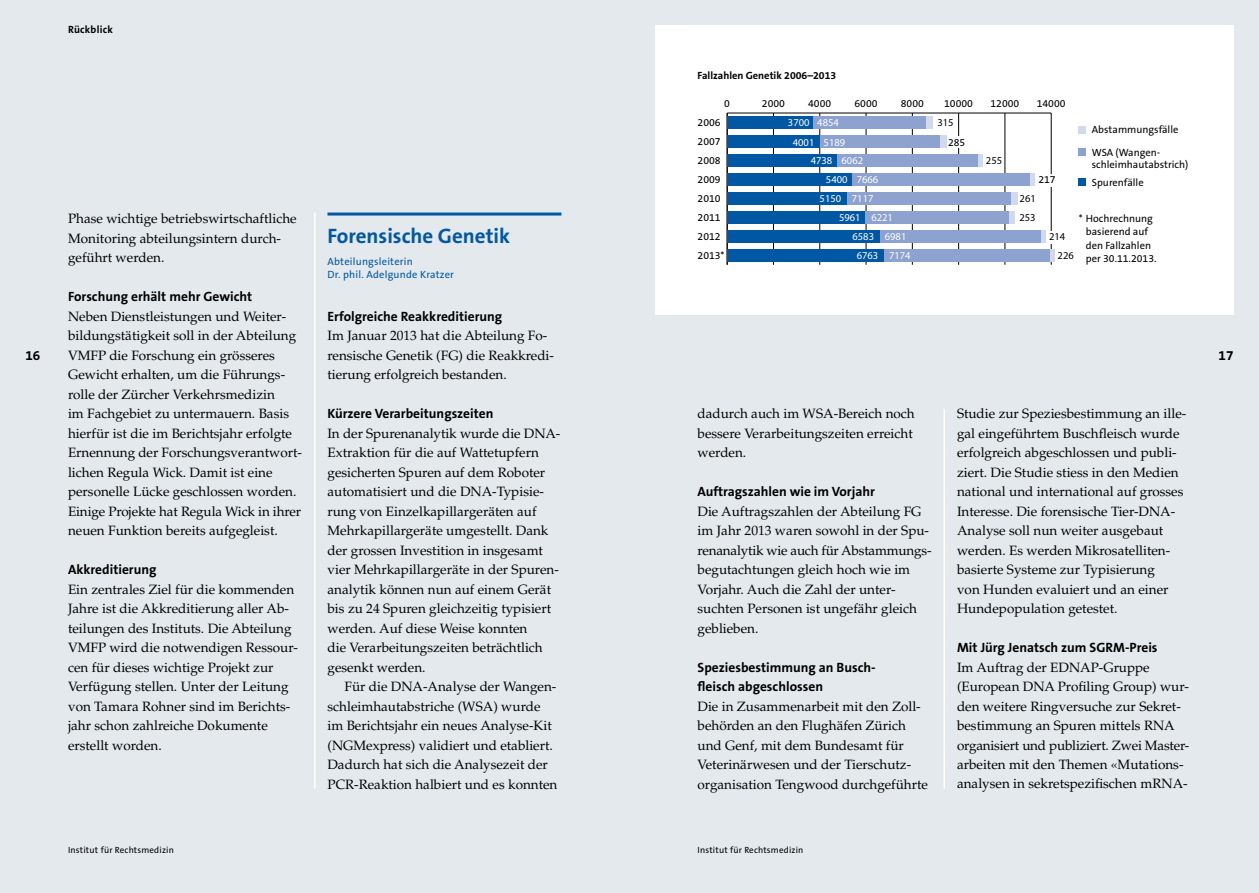
<style>
.page{position:relative;width:1259px;height:893px;background:#fff}
.page>*{position:absolute;margin:0;border:0;box-sizing:border-box;transform-origin:0 0}
.t1{font:700 21px "The Sans B7";color:#0057a3}
.t2{font:13.5px/19.5px "Palatino LT Std";color:#000}
.t3{font:700 13.5px/19.5px "The Sans B7";color:#000}
.t4{font:10.5px/13.5px "The Sans B5 Plain";color:#000}
.t5{font:10.5px "Myriad Pro";color:#fff}
.t6{font:10.5px/13.5px "The Sans B5 Plain";letter-spacing:.02em;color:#0057a3}
.t7{font:700 10.5px "The Sans B7";color:#000}
.t8{font:10.5px "Myriad Pro";color:#000}
.t9{font:700 10.5px "The Sans B7";letter-spacing:.02em;color:#000}
.t10{font:9px "The Sans B5 Plain";letter-spacing:.02em;color:#000}
</style>
<div class="page">
<div style="left:629px;top:0;width:630px;height:893px;background:#e3e9ec"></div>
<div style="left:0;top:0;width:629px;height:893px;background:#e3e9ec"></div>
<hr style="left:943px;top:409px;width:2px;height:380px;background:#fff">
<hr style="left:314px;top:213px;width:1px;height:576px;background:#fff">
<hr style="left:327px;top:213px;width:234px;height:3px;background:#0057a3">
<div style="left:655px;top:26px;width:578px;height:289px;background:#fff"></div>
<hr style="left:727px;top:113px;width:324px;height:1px;background:#000">
<hr style="left:773px;top:113px;width:1px;height:152px;background:#000">
<hr style="left:819px;top:113px;width:1px;height:152px;background:#000">
<hr style="left:865px;top:113px;width:1px;height:152px;background:#000">
<hr style="left:912px;top:113px;width:1px;height:152px;background:#000">
<hr style="left:958px;top:113px;width:1px;height:152px;background:#000">
<hr style="left:1004px;top:113px;width:1px;height:152px;background:#000">
<hr style="left:1051px;top:113px;width:1px;height:152px;background:#000">
<hr style="left:727px;top:113px;width:1px;height:152px;background:#000">
<div style="left:1078px;top:126px;width:7px;height:7px;background:#d3d9ec"></div>
<div style="left:925px;top:116px;width:7px;height:13px;background:#d3d9ec"></div>
<div style="left:940px;top:135px;width:6px;height:13px;background:#d3d9ec"></div>
<div style="left:977px;top:154px;width:6px;height:12px;background:#d3d9ec"></div>
<div style="left:1029px;top:173px;width:5px;height:12px;background:#d3d9ec"></div>
<div style="left:1011px;top:192px;width:6px;height:12px;background:#d3d9ec"></div>
<div style="left:1009px;top:211px;width:6px;height:12px;background:#d3d9ec"></div>
<div style="left:1041px;top:230px;width:5px;height:12px;background:#d3d9ec"></div>
<div style="left:1049px;top:249px;width:6px;height:12px;background:#d3d9ec"></div>
<div style="left:1078px;top:149px;width:7px;height:7px;background:#8da2cf"></div>
<div style="left:813px;top:116px;width:112px;height:13px;background:#8da2cf"></div>
<div style="left:820px;top:135px;width:120px;height:13px;background:#8da2cf"></div>
<div style="left:837px;top:154px;width:140px;height:12px;background:#8da2cf"></div>
<div style="left:852px;top:173px;width:177px;height:12px;background:#8da2cf"></div>
<div style="left:846px;top:192px;width:165px;height:12px;background:#8da2cf"></div>
<div style="left:865px;top:211px;width:144px;height:12px;background:#8da2cf"></div>
<div style="left:879px;top:230px;width:162px;height:12px;background:#8da2cf"></div>
<div style="left:883px;top:249px;width:166px;height:12px;background:#8da2cf"></div>
<div style="left:1078px;top:179px;width:7px;height:7px;background:#0057a3"></div>
<div style="left:727px;top:116px;width:86px;height:13px;background:#0057a3"></div>
<div style="left:727px;top:135px;width:93px;height:13px;background:#0057a3"></div>
<div style="left:727px;top:154px;width:110px;height:12px;background:#0057a3"></div>
<div style="left:727px;top:173px;width:125px;height:12px;background:#0057a3"></div>
<div style="left:727px;top:192px;width:119px;height:12px;background:#0057a3"></div>
<div style="left:727px;top:211px;width:138px;height:12px;background:#0057a3"></div>
<div style="left:727px;top:230px;width:152px;height:12px;background:#0057a3"></div>
<div style="left:727px;top:249px;width:156px;height:12px;background:#0057a3"></div>
<div style="left:1047px;top:231px;width:8px;height:13px;background:#fff"></div>
<div style="left:955px;top:137px;width:7px;height:11px;background:#fff"></div>
<div style="left:1047px;top:174px;width:8px;height:12px;background:#fff"></div>
<p class="t9" style="left:68px;top:24px;width:46px">Rückblick</p>
<p class="t7" style="left:697px;top:70px;width:140px">Fallzahlen Genetik 2006–2013</p>
<p class="t4" style="left:724px;top:97px;width:7px">0</p>
<p class="t4" style="left:762px;top:97px;width:25px">2000</p>
<p class="t4" style="left:808px;top:97px;width:25px">4000</p>
<p class="t4" style="left:854px;top:97px;width:25px">6000</p>
<p class="t4" style="left:900px;top:97px;width:25px">8000</p>
<p class="t4" style="left:944px;top:97px;width:30px">10000</p>
<p class="t4" style="left:990px;top:97px;width:30px">12000</p>
<p class="t4" style="left:1036px;top:97px;width:30px">14000</p>
<p class="t4" style="left:697px;top:117px;width:25px">2006</p>
<p class="t5" style="left:788px;top:116px;width:23px">3700</p>
<p class="t5" style="left:817px;top:116px;width:23px">4854</p>
<p class="t8" style="left:937px;top:116px;width:18px">315</p>
<p class="t4" style="left:697px;top:136px;width:25px">2007</p>
<p class="t5" style="left:793px;top:135px;width:23px">4001</p>
<p class="t5" style="left:823px;top:135px;width:23px">5189</p>
<p class="t4" style="left:948px;top:136px;width:19px">285</p>
<p class="t4" style="left:697px;top:155px;width:25px">2008</p>
<p class="t5" style="left:811px;top:154px;width:23px">4738</p>
<p class="t5" style="left:841px;top:154px;width:23px">6062</p>
<p class="t8" style="left:986px;top:154px;width:18px">255</p>
<p class="t4" style="left:697px;top:173px;width:25px">2009</p>
<p class="t5" style="left:826px;top:173px;width:23px">5400</p>
<p class="t5" style="left:856px;top:173px;width:23px">7666</p>
<p class="t4" style="left:1038px;top:173px;width:19px">217</p>
<p class="t4" style="left:697px;top:192px;width:25px">2010</p>
<p class="t5" style="left:819px;top:192px;width:23px">5150</p>
<p class="t5" style="left:852px;top:192px;width:23px">7117</p>
<p class="t8" style="left:1019px;top:192px;width:18px">261</p>
<p class="t4" style="left:1091px;top:123px;width:88px">Abstammungsfälle</p>
<p class="t4" style="left:1091px;top:147px;width:98px;line-height:12px">WSA (Wangen&shy;schleimhautabstrich)</p>
<p class="t4" style="left:1091px;top:176px;width:53px">Spurenfälle</p>
<p class="t2" style="left:68px;top:209px;width:230px">Phase wichtige betriebswirtschaftliche<br>Monitoring abteilungsintern durch&shy;geführt werden.</p>
<p class="t3" style="left:68px;top:287px;width:186px">Forschung erhält mehr Gewicht</p>
<p class="t2" style="left:68px;top:307px;width:235px">Neben Dienstleistungen und Weiter&shy;bildungstätigkeit soll in der Abteilung VMFP die Forschung ein grösseres Gewicht erhalten, um die Führungs&shy;rolle der Zürcher Verkehrsmedizin<br>im Fachgebiet zu untermauern. Basis hierfür ist die im Berichtsjahr erfolgte Ernennung der Forschungsverantwort&shy;lichen Regula Wick. Damit ist eine personelle Lücke geschlossen worden.<br>Einige Projekte hat Regula Wick in ihrer neuen Funktion bereits aufgegleist.</p>
<p class="t3" style="left:68px;top:560px;width:90px">Akkreditierung</p>
<p class="t2" style="left:68px;top:580px;width:231px">Ein zentrales Ziel für die kommenden Jahre ist die Akkreditierung aller Ab&shy;teilungen des Instituts. Die Abteilung VMFP wird die notwendigen Ressour&shy;cen für dieses wichtige Projekt zur Verfügung stellen. Unter der Leitung von Tamara Rohner sind im Berichts&shy;jahr schon zahlreiche Dokumente erstellt worden.</p>
<p class="t4" style="left:1086px;top:212px;width:72px;text-indent:-7px">* Hochrechnung basierend auf den Fallzahlen per 30.11.2013.</p>
<p class="t5" style="left:839px;top:211px;width:23px">5961</p>
<p class="t5" style="left:871px;top:211px;width:23px">6221</p>
<p class="t8" style="left:1019px;top:211px;width:18px">253</p>
<p class="t4" style="left:697px;top:211px;width:25px">2011</p>
<h1 class="t1" style="left:327px;top:225px;width:184px">Forensische Genetik</h1>
<p class="t6" style="left:327px;top:255px;width:128px">Abteilungsleiterin<br>Dr. phil. Adelgunde Kratzer</p>
<p class="t3" style="left:327px;top:307px;width:176px">Erfolgreiche Reakkreditierung</p>
<p class="t2" style="left:327px;top:326px;width:228px">Im Januar 2013 hat die Abteilung Fo&shy;rensische Genetik (FG) die Reakkredi&shy;tierung erfolgreich bestanden.</p>
<p class="t3" style="left:327px;top:404px;width:168px">Kürzere Verarbeitungszeiten</p>
<p class="t2" style="left:327px;top:424px;width:234px">In der Spurenanalytik wurde die DNA-Extraktion für die auf Wattetupfern gesicherten Spuren auf dem Roboter automatisiert und die DNA-Typisie&shy;rung von Einzelkapillargeräten auf Mehrkapillargeräte umgestellt. Dank der grossen Investition in insgesamt vier Mehrkapillargeräte in der Spuren&shy;analytik können nun auf einem Gerät bis zu 24 Spuren gleichzeitig typisiert werden. Auf diese Weise konnten<br>die Verarbeitungszeiten beträchtlich gesenkt werden.</p>
<p class="t2" style="left:327px;top:677px;width:231px;text-indent:17px">Für die DNA-Analyse der Wangen&shy;schleimhautabstriche (WSA) wurde im Berichtsjahr ein neues Analyse-Kit (NGMexpress) validiert und etabliert.<br>Dadurch hat sich die Analysezeit der PCR-Reaktion halbiert und es konnten</p>
<p class="t4" style="left:697px;top:230px;width:25px">2012</p>
<p class="t5" style="left:852px;top:230px;width:55px">6583 6981</p>
<p class="t8" style="left:1049px;top:230px;width:18px">214</p>
<p class="t4" style="left:697px;top:249px;width:29px">2013*</p>
<p class="t5" style="left:856px;top:249px;width:55px">6763 7174</p>
<p class="t8" style="left:1057px;top:249px;width:18px">226</p>
<p class="t3" style="left:26px;top:346px;width:16px">16</p>
<p class="t3" style="left:1218px;top:346px;width:16px">17</p>
<p class="t2" style="left:957px;top:404px;width:231px">Studie zur Speziesbestimmung an ille&shy;gal eingeführtem Buschfleisch wurde erfolgreich abgeschlossen und publi&shy;ziert. Die Studie stiess in den Medien national und international auf grosses Interesse. Die forensische Tier-DNA-Analyse soll nun weiter ausgebaut werden. Es werden Mikrosatelliten&shy;basierte Systeme zur Typisierung<br>von Hunden evaluiert und an einer Hundepopulation getestet.</p>
<p class="t3" style="left:957px;top:638px;width:202px">Mit Jürg Jenatsch zum SGRM-Preis</p>
<p class="t2" style="left:957px;top:657px;width:233px">Im Auftrag der EDNAP-Gruppe (European DNA Profiling Group) wur&shy;den weitere Ringversuche zur Sekret&shy;bestimmung an Spuren mittels RNA organisiert und publiziert. Zwei Master&shy;arbeiten mit den Themen «Mutations&shy;analysen in sekretspezifischen mRNA-</p>
<p class="t2" style="left:697px;top:404px;width:219px">dadurch auch im WSA-Bereich noch bessere Verarbeitungszeiten erreicht werden.</p>
<p class="t3" style="left:697px;top:482px;width:179px">Auftragszahlen wie im Vorjahr</p>
<p class="t2" style="left:697px;top:501px;width:235px">Die Auftragszahlen der Abteilung FG im Jahr 2013 waren sowohl in der Spu&shy;renanalytik wie auch für Abstammungs&shy;begutachtungen gleich hoch wie im<br>Vorjahr. Auch die Zahl der unter&shy;suchten Personen ist ungefähr gleich geblieben.</p>
<p class="t3" style="left:697px;top:658px;width:180px">Speziesbestimmung an Busch&shy;fleisch abgeschlossen</p>
<p class="t2" style="left:697px;top:696px;width:232px">Die in Zusammenarbeit mit den Zoll&shy;behörden an den Flughäfen Zürich und Genf, mit dem Bundesamt für Veterinärwesen und der Tierschutz&shy;organisation Tengwood durchgeführte</p>
<p class="t10" style="left:68px;top:845px;width:107px">Institut für Rechtsmedizin</p>
<p class="t10" style="left:697px;top:845px;width:107px">Institut für Rechtsmedizin</p>
</div>
